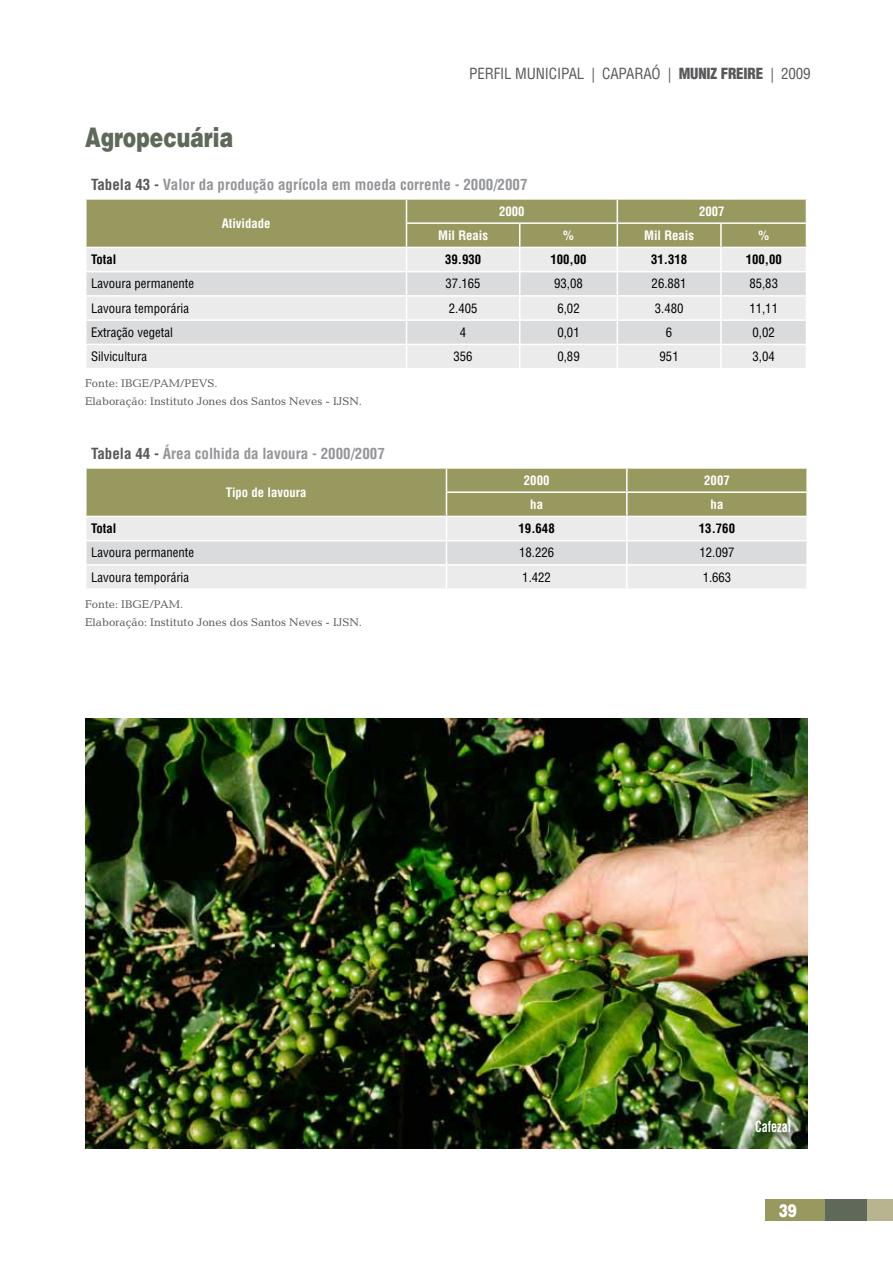
<style>
.page{position:relative;width:893px;height:1276px;background:#fff}
.page>*{position:absolute;margin:0;border:0;box-sizing:border-box;transform-origin:0 0}
.t1{font:900 27px "Helvetica LT Std";color:#5e6959;scale:.75 1}
.t2{font:900 18px "Helvetica LT Std";color:#fff;scale:.75 1}
.t3{font:700 condensed 15px "Helvetica LT Std";color:#939598}
.t4{font:condensed 15px "Helvetica LT Std";letter-spacing:-.01em;color:#58595b}
.t5{font:900 condensed 15px "Helvetica LT Std";letter-spacing:-.01em;color:#58595b}
.t6{font:700 condensed 15px "Helvetica LT Std";color:#fff;scale:.8 1}
.t7{font:condensed 12.75px "Helvetica LT Std";color:#000}
.t8{font:700 condensed 12.75px "Helvetica LT Std";color:#fff}
.t9{font:700 condensed 12.75px "Helvetica LT Std";color:#000}
.t10{font:11.25px/17.7px "Candida Std";color:#58595b}
.s1{font-weight:400}
.s2{color:#58595b}
</style>
<div class="page">
<div style="left:766px;top:1199px;width:59px;height:21px;background:#98995e"></div>
<div style="left:825px;top:1199px;width:42px;height:21px;background:#5e6959"></div>
<div style="left:867px;top:1199px;width:26px;height:21px;background:#b8b48f"></div>
<svg style="left:86px;top:199px;width:721px;height:169px;background:#d1d1c2"></svg>
<hr style="left:721px;top:344px;width:86px;height:1px;background:#fff">
<svg style="left:86px;top:468px;width:721px;height:120px;background:#c8c9b3"></svg>
<hr style="left:806px;top:565px;width:2px;height:23px;background:#fff">
<hr style="left:627px;top:564px;width:181px;height:1px;background:#fff">
<hr style="left:626px;top:565px;width:2px;height:23px;background:#fff">
<img style="left:85px;top:718px;width:723px;height:430px">
<div style="left:752px;top:1117px;width:51px;height:26px;background:#000;opacity:.75"></div>
<p class="t4" style="left:469px;top:64px;width:143px">PERFIL MUNICIPAL | capara</p>
<p class="t5" style="left:652px;top:64px;width:36px"><span class="s1">ó |</span> MUNI</p>
<p class="t5" style="left:711px;top:64px;width:102px">Z FREIRE <span class="s1">| 2009</span></p>
<h1 class="t1" style="left:85px;top:120px;width:199px">Agropecuária</h1>
<p class="t3" style="left:91px;top:175px;width:438px"><span class="s2">Tabela 43 -</span> Valor da produção agrícola em moeda corrente - 2000/2007</p>
<p class="t8" style="left:222px;top:215px;width:50px">Atividade</p>
<p class="t8" style="left:499px;top:203px;width:27px">2000</p>
<p class="t8" style="left:699px;top:203px;width:27px">2007</p>
<p class="t8" style="left:438px;top:227px;width:51px">Mil Reais</p>
<p class="t8" style="left:563px;top:227px;width:12px">%</p>
<p class="t8" style="left:644px;top:227px;width:51px">Mil Reais</p>
<p class="t8" style="left:758px;top:227px;width:12px">%</p>
<p class="t9" style="left:91px;top:251px;width:27px">Total</p>
<p class="t9" style="left:445px;top:251px;width:38px">39.930</p>
<p class="t9" style="left:550px;top:251px;width:38px">100,00</p>
<p class="t9" style="left:651px;top:251px;width:38px">31.318</p>
<p class="t9" style="left:746px;top:251px;width:38px">100,00</p>
<p class="t7" style="left:91px;top:276px;width:105px">Lavoura permanente</p>
<p class="t7" style="left:446px;top:276px;width:37px">37.165</p>
<p class="t7" style="left:554px;top:276px;width:30px">93,08</p>
<p class="t7" style="left:652px;top:276px;width:37px">26.881</p>
<p class="t7" style="left:749px;top:276px;width:30px">85,83</p>
<p class="t7" style="left:91px;top:300px;width:100px">Lavoura temporária</p>
<p class="t7" style="left:449px;top:300px;width:30px">2.405</p>
<p class="t7" style="left:557px;top:300px;width:24px">6,02</p>
<p class="t7" style="left:655px;top:300px;width:30px">3.480</p>
<p class="t7" style="left:749px;top:300px;width:30px">11,11</p>
<p class="t7" style="left:91px;top:324px;width:83px">Extração vegetal</p>
<p class="t7" style="left:460px;top:324px;width:8px">4</p>
<p class="t7" style="left:557px;top:324px;width:24px">0,01</p>
<p class="t7" style="left:666px;top:324px;width:8px">6</p>
<p class="t7" style="left:753px;top:324px;width:24px">0,02</p>
<p class="t7" style="left:91px;top:348px;width:57px">Silvicultura</p>
<p class="t7" style="left:454px;top:348px;width:21px">356</p>
<p class="t7" style="left:557px;top:348px;width:24px">0,89</p>
<p class="t7" style="left:660px;top:348px;width:21px">951</p>
<p class="t7" style="left:753px;top:348px;width:24px">3,04</p>
<p class="t10" style="left:85px;top:375px;width:278px">Fonte: IBGE/PAM/PEVS.<br>Elaboração: Instituto Jones dos Santos Neves - IJSN.</p>
<p class="t3" style="left:91px;top:444px;width:295px"><span class="s2">Tabela 44 -</span> Área colhida da lavoura - 2000/2007</p>
<p class="t8" style="left:226px;top:484px;width:82px">Tipo de lavoura</p>
<p class="t8" style="left:524px;top:472px;width:27px">2000</p>
<p class="t8" style="left:704px;top:472px;width:27px">2007</p>
<p class="t8" style="left:530px;top:496px;width:14px">ha</p>
<p class="t8" style="left:711px;top:496px;width:14px">ha</p>
<p class="t9" style="left:91px;top:520px;width:27px">Total</p>
<p class="t9" style="left:519px;top:520px;width:38px">19.648</p>
<p class="t9" style="left:699px;top:520px;width:38px">13.760</p>
<p class="t7" style="left:91px;top:545px;width:105px">Lavoura permanente</p>
<p class="t7" style="left:519px;top:545px;width:37px">18.226</p>
<p class="t7" style="left:699px;top:545px;width:37px">12.097</p>
<p class="t7" style="left:91px;top:569px;width:100px">Lavoura temporária</p>
<p class="t7" style="left:522px;top:569px;width:30px">1.422</p>
<p class="t7" style="left:703px;top:569px;width:30px">1.663</p>
<p class="t10" style="left:85px;top:595px;width:278px">Fonte: IBGE/PAM.<br>Elaboração: Instituto Jones dos Santos Neves - IJSN.</p>
<p class="t6" style="left:755px;top:1117px;width:47px">Cafezal</p>
<h2 class="t2" style="left:779px;top:1199px;width:26px">39</h2>
</div>
